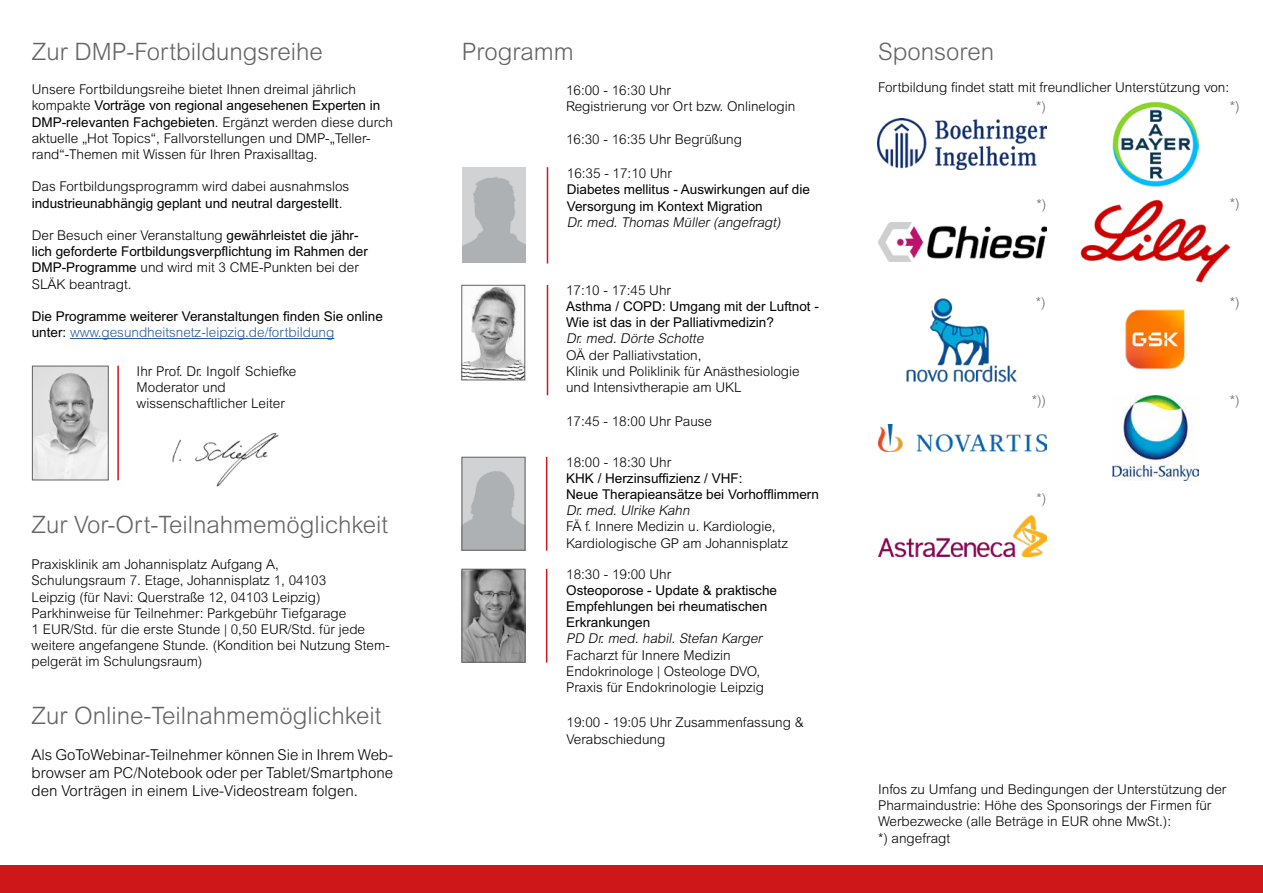
<style>
.page{position:relative;width:1263px;height:893px;background:#fff}
.page>*{position:absolute;margin:0;border:0;box-sizing:border-box;transform-origin:0 0}
.t1{font:300 24px "Arial MT Std";color:#646363}
.t2{font:300 15px/18px "Arial MT Std";color:#000;text-align:justify}
.t3{font:300 13.5px/16.2px "Arial MT Std";color:#000}
.t4{font:13.5px/16.2px "Arial MT Std";color:#000}
.t5{font:italic 300 13.5px "Arial MT Std";color:#000}
.t6{font:300 13.5px "Arial MT Std";color:#646363}
.s1{font-weight:400}
.s2{font-weight:300}
.s3{font-weight:300;color:#275b9b}
</style>
<div class="page">
<div style="left:0;top:866px;width:1263px;height:27px;background:#cd1719"></div>
<hr style="left:70px;top:338px;width:264px;height:1px;background:#275b9b">
<hr style="left:547px;top:167px;width:1px;height:96px;background:#cd1719">
<hr style="left:547px;top:285px;width:1px;height:110px;background:#cd1719">
<img style="left:463px;top:287px;width:60px;height:91px">
<div style="left:461px;top:285px;width:64px;height:95px;border:1px solid #646363"></div>
<hr style="left:546px;top:457px;width:1px;height:94px;background:#cd1719">
<img style="left:464px;top:459px;width:59px;height:90px">
<div style="left:462px;top:457px;width:63px;height:94px;border:1px solid #646363"></div>
<hr style="left:546px;top:569px;width:1px;height:94px;background:#cd1719">
<img style="left:464px;top:571px;width:59px;height:90px">
<div style="left:462px;top:569px;width:63px;height:94px;border:1px solid #646363"></div>
<hr style="left:117px;top:366px;width:2px;height:114px;background:#cd1719">
<img style="left:34px;top:368px;width:73px;height:110px">
<div style="left:32px;top:366px;width:77px;height:114px;border:1px solid #646363"></div>
<img style="left:172px;top:432px;width:107px;height:55px">
<img style="left:906px;top:298px;width:111px;height:85px">
<img style="left:1125px;top:309px;width:60px;height:60px">
<img style="left:878px;top:118px;width:168px;height:51px">
<img style="left:878px;top:222px;width:168px;height:40px">
<img style="left:1113px;top:101px;width:85px;height:85px">
<img style="left:1080px;top:199px;width:151px;height:84px">
<img style="left:878px;top:424px;width:168px;height:28px">
<img style="left:1112px;top:396px;width:87px;height:85px">
<img style="left:878px;top:515px;width:168px;height:41px">
<img style="left:463px;top:168px;width:63px;height:95px">
<h1 class="t1" style="left:32px;top:38px;width:293px">Zur DMP-Fortbildungsreihe</h1>
<p class="t3" style="left:32px;top:81px;width:363px">Unsere Fortbildungsreihe bietet Ihnen dreimal jährlich kompakte <span class="s1">Vorträge von regional angesehenen Experten in DMP-relevanten Fachgebieten</span>. Ergänzt werden diese durch aktuelle „Hot Topics“, Fallvorstellungen und DMP-„Teller&shy;rand“-Themen mit Wissen für Ihren Praxisalltag.</p>
<p class="t4" style="left:32px;top:178px;width:319px"><span class="s2">Das Fortbildungsprogramm wird dabei ausnahmslos </span>industrieunabhängig geplant und neutral dargestellt<span class="s2">.</span></p>
<p class="t4" style="left:32px;top:227px;width:338px"><span class="s2">Der Besuch einer Veranstaltung</span> gewährleistet die jähr&shy;lich geforderte Fortbildungsverpflichtung im Rahmen der DMP-Programme <span class="s2">und wird mit 3 CME-Punkten bei der SLÄK beantragt.</span></p>
<p class="t4" style="left:32px;top:308px;width:353px">Die Programme weiterer Veranstaltungen finden Sie online unter: <span class="s3">www.gesundheitsnetz-leipzig.de/fortbildung</span></p>
<p class="t3" style="left:137px;top:363px;width:161px">Ihr Prof. Dr. Ingolf Schiefke<br>Moderator und wissenschaftlicher Leiter</p>
<h1 class="t1" style="left:32px;top:511px;width:358px">Zur Vor-Ort-Teilnahmemöglichkeit</h1>
<p class="t3" style="left:32px;top:556px;width:360px">Praxisklinik am Johannisplatz Aufgang A,<br>Schulungsraum 7. Etage, Johannisplatz 1, 04103<br>Leipzig (für Navi: Querstraße 12, 04103 Leipzig)<br>Parkhinweise für Teilnehmer: Parkgebühr Tiefgarage<br>1 EUR/Std. für die erste Stunde | 0,50 EUR/Std. für jede weitere angefangene Stunde. (Kondition bei Nutzung Stem&shy;pelgerät im Schulungsraum)</p>
<h1 class="t1" style="left:32px;top:702px;width:351px">Zur Online-Teilnahmemöglichkeit</h1>
<p class="t2" style="left:32px;top:746px;width:363px">Als GoToWebinar-Teilnehmer können Sie in Ihrem Web&shy;browser am PC/Notebook oder per Tablet/Smartphone den Vorträgen in einem Live-Videostream folgen.</p>
<h1 class="t1" style="left:462px;top:38px;width:113px">Programm</h1>
<p class="t3" style="left:566px;top:82px;width:231px">16:00 - 16:30 Uhr<br>Registrierung vor Ort bzw. Onlinelogin</p>
<p class="t3" style="left:566px;top:131px;width:177px">16:30 - 16:35 Uhr Begrüßung</p>
<p class="t3" style="left:567px;top:165px;width:107px">16:35 - 17:10 Uhr</p>
<p class="t4" style="left:567px;top:182px;width:245px">Diabetes mellitus - Auswirkungen auf die<br>Versorgung im Kontext Migration</p>
<p class="t5" style="left:567px;top:214px;width:218px">Dr. med. Thomas Müller (angefragt)</p>
<p class="t3" style="left:566px;top:282px;width:107px">17:10 - 17:45 Uhr</p>
<p class="t4" style="left:566px;top:298px;width:254px">Asthma / COPD: Umgang mit der Luftnot -<br>Wie ist das in der Palliativmedizin?</p>
<p class="t5" style="left:566px;top:331px;width:142px">Dr. med. Dörte Schotte</p>
<p class="t3" style="left:566px;top:347px;width:235px">OÄ der Palliativstation,<br>Klinik und Poliklinik für Anästhesiologie und Intensivtherapie am UKL</p>
<p class="t3" style="left:566px;top:413px;width:148px">17:45 - 18:00 Uhr Pause</p>
<p class="t3" style="left:566px;top:454px;width:107px">18:00 - 18:30 Uhr</p>
<p class="t4" style="left:566px;top:470px;width:254px">KHK / Herzinsuffizienz / VHF:<br>Neue Therapieansätze bei Vorhofflimmern</p>
<p class="t5" style="left:566px;top:503px;width:128px">Dr. med. Ulrike Kahn</p>
<p class="t3" style="left:566px;top:519px;width:223px">FÄ f. Innere Medizin u. Kardiologie,<br>Kardiologische GP am Johannisplatz</p>
<p class="t3" style="left:566px;top:566px;width:107px">18:30 - 19:00 Uhr</p>
<p class="t4" style="left:566px;top:582px;width:212px">Osteoporose - Update &amp; praktische<br>Empfehlungen bei rheumatischen<br>Erkrankungen</p>
<p class="t5" style="left:566px;top:631px;width:200px">PD Dr. med. habil. Stefan Karger</p>
<p class="t3" style="left:566px;top:647px;width:199px">Facharzt für Innere Medizin<br>Endokrinologe | Osteologe DVO,<br>Praxis für Endokrinologie Leipzig</p>
<p class="t3" style="left:567px;top:715px;width:239px">19:00 - 19:05 Uhr Zusammenfassung &amp;<br>Verabschiedung</p>
<h1 class="t1" style="left:878px;top:38px;width:118px">Sponsoren</h1>
<p class="t3" style="left:878px;top:79px;width:352px">Fortbildung findet statt mit freundlicher Unterstützung von:</p>
<p class="t6" style="left:1036px;top:99px;width:11px">*)</p>
<p class="t6" style="left:1036px;top:197px;width:11px">*)</p>
<p class="t6" style="left:1230px;top:99px;width:11px">*)</p>
<p class="t6" style="left:1230px;top:196px;width:11px">*)</p>
<p class="t6" style="left:1036px;top:295px;width:11px">*)</p>
<p class="t6" style="left:1230px;top:294px;width:11px">*)</p>
<p class="t6" style="left:1032px;top:393px;width:16px">*))</p>
<p class="t6" style="left:1036px;top:491px;width:11px">*)</p>
<p class="t6" style="left:1230px;top:393px;width:11px">*)</p>
<p class="t3" style="left:878px;top:781px;width:350px">Infos zu Umfang und Bedingungen der Unterstützung der Pharmaindustrie: Höhe des Sponsorings der Firmen für Werbezwecke (alle Beträge in EUR ohne MwSt.):<br>*) angefragt</p>
</div>
